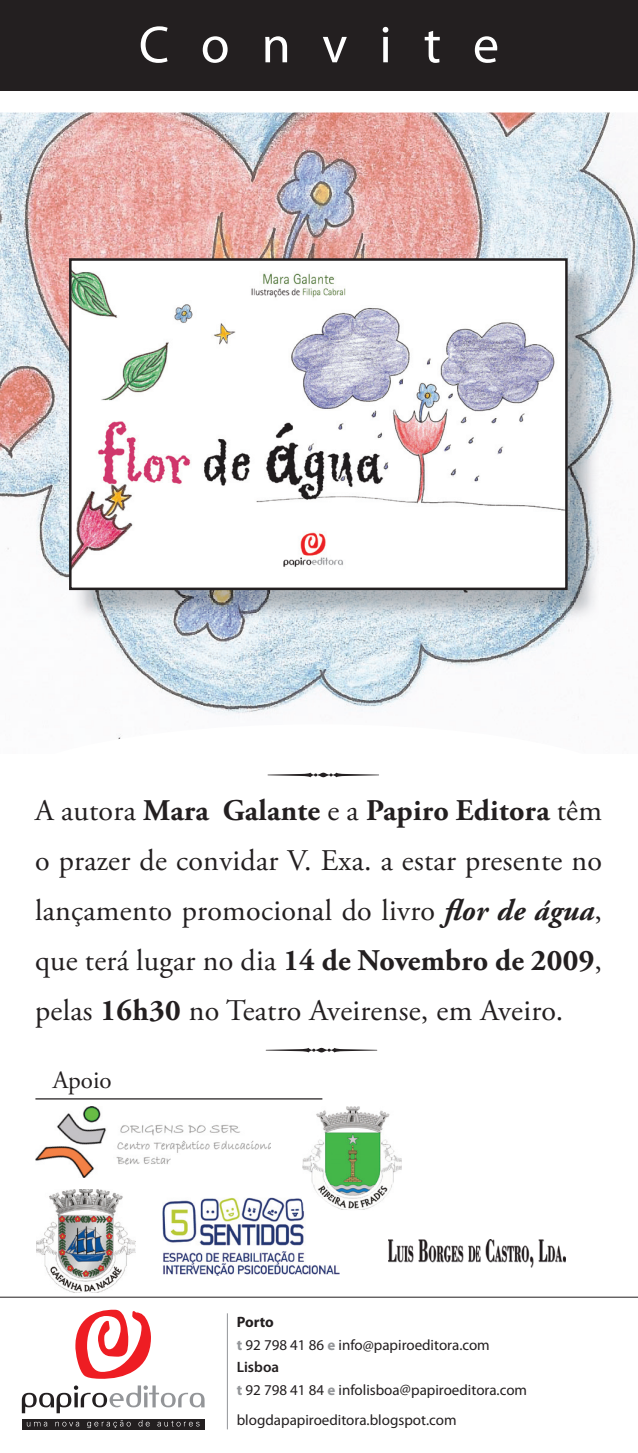
<style>
.page{position:relative;width:638px;height:1453px;background:#fff}
.page>*{position:absolute;margin:0;border:0;box-sizing:border-box;transform-origin:0 0}
.t1{font:52.5px "Myriad Pro";letter-spacing:.605em;color:#fff}
.t2{font:30px/50px "Adobe Garamond Pro";letter-spacing:.01em;color:#231f20;text-align:justify}
.t3{font:25px "Adobe Garamond Pro";color:#231f20}
.t4{font:15px/22.5px "Myriad Pro";color:#231f20}
.s1{font-weight:700}
.s2{font-weight:700;font-style:italic}
.s3{font-weight:700;color:#939598}
.s4{font-weight:600}
</style>
<div class="page">
<div style="left:0;top:0;width:638px;height:90px;background:#231f20"></div>
<img style="left:0;top:112px;width:638px;height:627px">
<hr style="left:227px;top:1313px;width:1px;height:116px;background:#939598">
<hr style="left:0;top:1296px;width:638px;height:1px;background:#231f20">
<svg style="left:268px;top:772px;width:111px;height:5px"></svg>
<svg style="left:266px;top:1048px;width:111px;height:4px"></svg>
<svg style="left:75px;top:1309px;width:76px;height:70px"></svg>
<svg style="left:22px;top:1385px;width:183px;height:28px"></svg>
<div style="left:22px;top:1419px;width:182px;height:10px;background:#231f20"></div>
<svg style="left:27px;top:1420px;width:172px;height:8px"></svg>
<img style="left:72px;top:261px;width:527px;height:360px">
<img style="left:72px;top:261px;width:493px;height:326px">
<div style="left:69px;top:258px;width:499px;height:332px;border:2px solid #231f20"></div>
<img style="left:36px;top:1106px;width:234px;height:71px">
<img style="left:36px;top:1189px;width:99px;height:104px">
<img style="left:162px;top:1197px;width:177px;height:79px">
<img style="left:388px;top:1239px;width:177px;height:29px">
<img style="left:302px;top:1106px;width:100px;height:104px">
<img style="left:302px;top:1197px;width:37px;height:13px">
<hr style="left:35px;top:1098px;width:287px;height:1px;background:#231f20">
<h1 class="t1" style="left:139px;top:12px;width:362px">Convite</h1>
<p class="t2" style="left:35px;top:786px;width:568px">A autora <span class="s1">Mara Galante</span> e a <span class="s1">Papiro Editora</span> têm o prazer de convidar V. Exa. a estar presente no lançamento promocional do livro <span class="s2">flor de água</span>, que terá lugar no dia <span class="s1">14 de Novembro de 2009</span>, pelas <span class="s1">16h30</span> no Teatro Aveirense, em Aveiro.</p>
<p class="t3" style="left:53px;top:1065px;width:60px">Apoio</p>
<p class="t4" style="left:237px;top:1310px;width:292px"><span class="s1">Porto<br></span><span class="s3">t</span> 92 798 41 86 <span class="s3">e</span> info@papiroeditora.com<br><span class="s4">Lisboa<br></span><span class="s3">t</span> 92 798 41 84 <span class="s3">e</span> infolisboa@papiroeditora.com</p>
<p class="t4" style="left:237px;top:1408px;width:221px">blogdapapiroeditora.blogspot.com</p>
</div>
